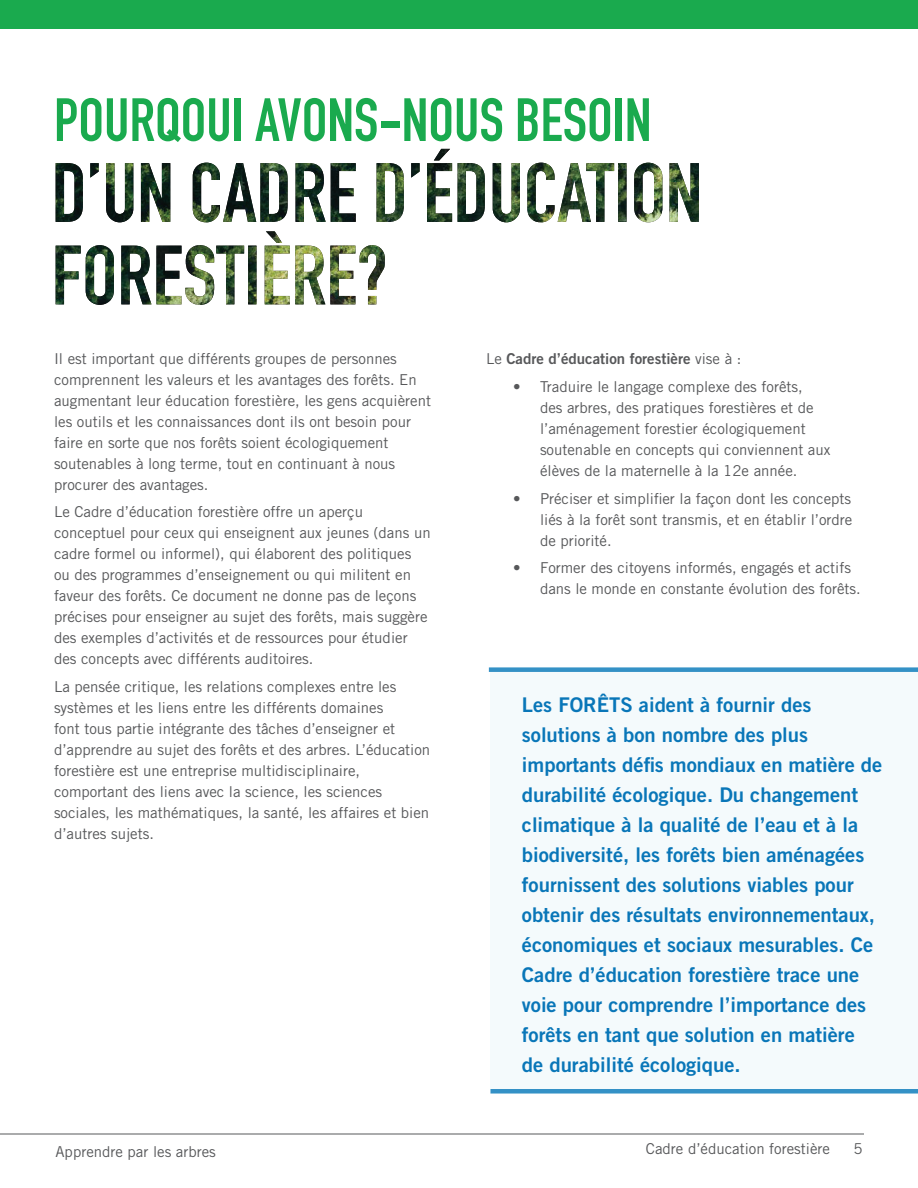
<style>
.page{position:relative;width:918px;height:1188px;background:#fff}
.page>*{position:absolute;margin:0;border:0;box-sizing:border-box;transform-origin:0 0}
.t1{font:700 60px "DIN Condensed";color:#1aaa4e}
.t2{font:20.25px/30px "Trade Gothic Bold Two";color:#0976b8}
.t3{font:15px/21px "Trade Gothic";color:#57585a}
.t4{font:15px "Trade Gothic Bold Two";color:#57585a}
.s1{font-family:"Trade Gothic"}
</style>
<div class="page">
<div style="left:0;top:0;width:918px;height:28px;background:#1aaa4e"></div>
<hr style="left:0;top:1134px;width:864px;height:1px;background:#57585a">
<div style="left:491px;top:667px;width:427px;height:427px;background:#f4fafc"></div>
<div style="left:489px;top:667px;width:429px;height:5px;background:#3491c6"></div>
<div style="left:491px;top:1089px;width:427px;height:5px;background:#3491c6"></div>
<svg style="left:56px;top:245px;width:30px;height:60px"></svg>
<img style="left:86px;top:231px;width:299px;height:74px">
<svg style="left:56px;top:163px;width:137px;height:59px"></svg>
<img style="left:193px;top:149px;width:506px;height:73px">
<h1 class="t1" style="left:54px;top:98px;width:599px">POURQOUI AVONS-NOUS BESOIN</h1>
<p class="t3" style="left:54px;top:349px;width:379px">Il est important que différents groupes de personnes comprennent les valeurs et les avantages des forêts. En augmentant leur éducation forestière, les gens acquièrent les outils et les connaissances dont ils ont besoin pour faire en sorte que nos forêts soient écologiquement soutenables à long terme, tout en continuant à nous procurer des avantages.</p>
<p class="t3" style="left:54px;top:503px;width:378px">Le Cadre d’éducation forestière offre un aperçu conceptuel pour ceux qui enseignent aux jeunes (dans un cadre formel ou informel), qui élaborent des politiques ou des programmes d’enseignement ou qui militent en faveur des forêts. Ce document ne donne pas de leçons précises pour enseigner au sujet des forêts, mais suggère des exemples d’activités et de ressources pour étudier des concepts avec différents auditoires.</p>
<p class="t3" style="left:54px;top:678px;width:378px">La pensée critique, les relations complexes entre les systèmes et les liens entre les différents domaines<br>font tous partie intégrante des tâches d’enseigner et d’apprendre au sujet des forêts et des arbres. L’éducation forestière est une entreprise multidisciplinaire, comportant des liens avec la science, les sciences sociales, les mathématiques, la santé, les affaires et bien d’autres sujets.</p>
<p class="t4" style="left:486px;top:353px;width:257px"><span class="s1">Le</span> Cadre d’éducation forestière <span class="s1">vise à :</span></p>
<p class="t3" style="left:540px;top:377px;width:292px;text-indent:-27px">• Traduire le langage complexe des forêts,<br>des arbres, des pratiques forestières et de l’aménagement forestier écologiquement soutenable en concepts qui conviennent aux élèves de la maternelle à la 12e année.</p>
<p class="t3" style="left:540px;top:489px;width:314px;text-align:justify;text-indent:-27px">• Préciser et simplifier la façon dont les concepts liés à la forêt sont transmis, et en établir l’ordre de priorité.</p>
<p class="t3" style="left:540px;top:559px;width:322px;text-indent:-27px">• Former des citoyens informés, engagés et actifs dans le monde en constante évolution des forêts.</p>
<p class="t2" style="left:522px;top:692px;width:362px">Les FORÊTS aident à fournir des solutions à bon nombre des plus importants défis mondiaux en matière de durabilité écologique. Du changement climatique à la qualité de l’eau et à la biodiversité, les forêts bien aménagées fournissent des solutions viables pour obtenir des résultats environnementaux, économiques et sociaux mesurables. Ce Cadre d’éducation forestière trace une voie pour comprendre l’importance des forêts en tant que solution en matière<br>de durabilité écologique.</p>
<p class="t3" style="left:56px;top:1143px;width:162px">Apprendre par les arbres</p>
<p class="t3" style="left:646px;top:1140px;width:186px">Cadre d’éducation forestière</p>
<p class="t3" style="left:853px;top:1140px;width:11px">5</p>
</div>
